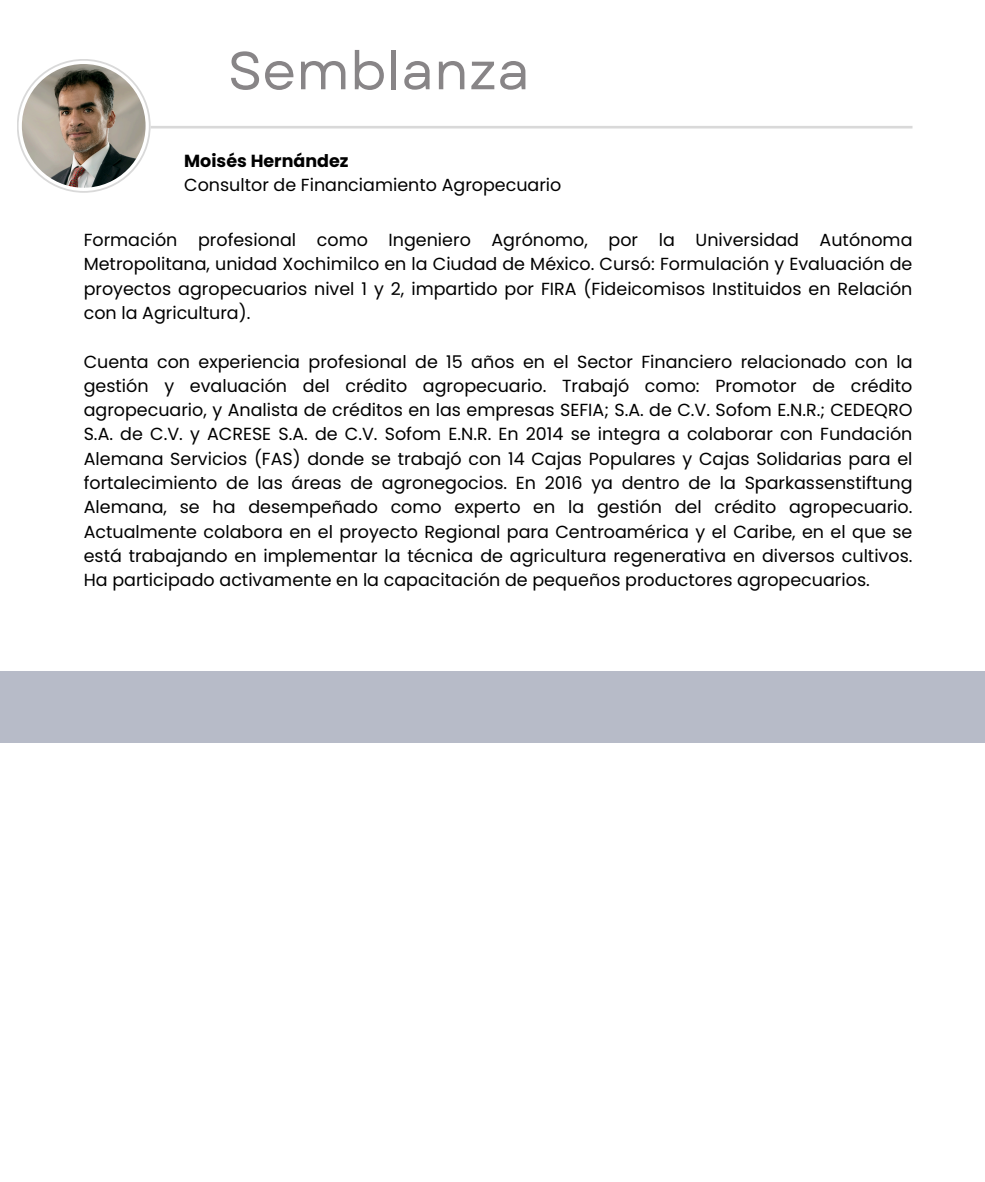
<style>
.page{position:relative;width:985px;height:1182px;background:#fff}
.page>*{position:absolute;margin:0;border:0;box-sizing:border-box;transform-origin:0 0}
.t1{font:53.11px "Garet";color:#888587}
.t2{font:17.5px/24.3px "Poppins";color:#000;text-align:justify}
.t3{font:700 17.5px "Poppins";color:#000}
</style>
<div class="page">
<div style="left:0;top:671px;width:984px;height:72px;background:#b7bbc8"></div>
<svg style="left:17px;top:59px;width:134px;height:134px"></svg>
<svg style="left:19px;top:61px;width:130px;height:130px"></svg>
<img style="left:22px;top:64px;width:123px;height:124px;border-radius:50%">
<hr style="left:151px;top:126px;width:761px;height:2px;background:#d9d9d9">
<p class="t1" style="left:228px;top:32px;width:303px">Semblanza</p>
<p class="t3" style="left:184px;top:148px;width:166px">Moisés Hernández</p>
<p class="t2" style="left:184px;top:173px;width:378px">Consultor de Financiamiento Agropecuario</p>
<p class="t2" style="left:84px;top:228px;width:830px">Formación profesional como Ingeniero Agrónomo, por la Universidad Autónoma Metropolitana, unidad Xochimilco en la Ciudad de México. Cursó: Formulación y Evaluación de proyectos agropecuarios nivel 1 y 2, impartido por FIRA (Fideicomisos Instituidos en Relación con la Agricultura).</p>
<p class="t2" style="left:84px;top:349px;width:830px">Cuenta con experiencia profesional de 15 años en el Sector Financiero relacionado con la gestión y evaluación del crédito agropecuario. Trabajó como: Promotor de crédito agropecuario, y Analista de créditos en las empresas SEFIA; S.A. de C.V. Sofom E.N.R.; CEDEQRO S.A. de C.V. y ACRESE S.A. de C.V. Sofom E.N.R. En 2014 se integra a colaborar con Fundación Alemana Servicios (FAS) donde se trabajó con 14 Cajas Populares y Cajas Solidarias para el fortalecimiento de las áreas de agronegocios. En 2016 ya dentro de la Sparkassenstiftung Alemana, se ha desempeñado como experto en la gestión del crédito agropecuario.<br>Actualmente colabora en el proyecto Regional para Centroamérica y el Caribe, en el que se está trabajando en implementar la técnica de agricultura regenerativa en diversos cultivos.<br>Ha participado activamente en la capacitación de pequeños productores agropecuarios.</p>
</div>
